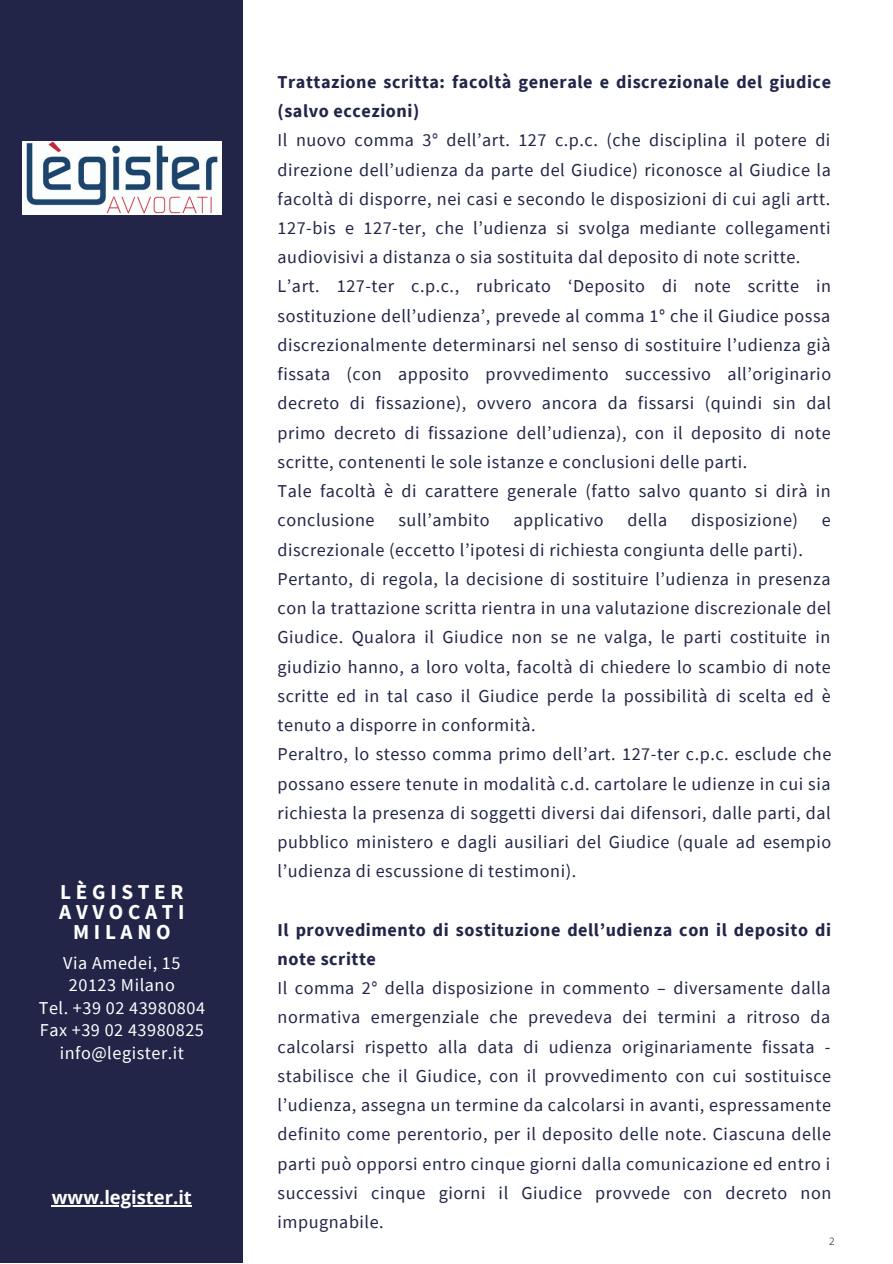
<style>
.page{position:relative;width:893px;height:1264px;background:#fff}
.page>*{position:absolute;margin:0;border:0;box-sizing:border-box;transform-origin:0 0}
.t1{font:700 21.15px/20.2px "Source Sans Pro";letter-spacing:.22em;color:#fff;text-align:center}
.t2{font:700 18.3px "Open Sans";color:#fff}
.t3{font:18.15px/29.2px "Source Sans Pro";letter-spacing:.03em;color:#222548}
.t4{font:700 18.15px/29.2px "Source Sans Pro";letter-spacing:.03em;color:#222548}
.t5{font:18.15px/22.5px "Source Sans Pro";letter-spacing:.03em;color:#fff;text-align:center}
.t6{font:300 10.05px "Open Sans";color:#000}
</style>
<div class="page">
<div style="left:0;top:0;width:892px;height:1262px;background:#222548"></div>
<div style="left:244px;top:0;width:648px;height:1262px;background:#fff"></div>
<hr style="left:52px;top:1204px;width:140px;height:2px;background:#fff">
<img style="left:22px;top:141px;width:199px;height:73px">
<p class="t1" style="left:59px;top:881px;width:127px">LÈGISTER<br>AVVOCATI<br>MILANO</p>
<p class="t5" style="left:39px;top:950px;width:168px">Via Amedei, 15<br>20123 Milano<br>Tel. +39 02 43980804<br>Fax +39 02 43980825 info@legister.it</p>
<p class="t2" style="left:52px;top:1184px;width:141px">www.legister.it</p>
<p class="t4" style="left:277px;top:67px;width:555px">Trattazione scritta: facoltà generale e discrezionale del giudice (salvo eccezioni)</p>
<p class="t3" style="left:277px;top:125px;width:555px">Il nuovo comma 3° dell’art. 127 c.p.c. (che disciplina il potere di direzione dell’udienza da parte del Giudice) riconosce al Giudice la facoltà di disporre, nei casi e secondo le disposizioni di cui agli artt.<br>127-bis e 127-ter, che l’udienza si svolga mediante collegamenti audiovisivi a distanza o sia sostituita dal deposito di note scritte.<br>L’art. 127-ter c.p.c., rubricato ‘Deposito di note scritte in sostituzione dell’udienza’, prevede al comma 1° che il Giudice possa discrezionalmente determinarsi nel senso di sostituire l’udienza già fissata (con apposito provvedimento successivo all’originario decreto di fissazione), ovvero ancora da fissarsi (quindi sin dal primo decreto di fissazione dell’udienza), con il deposito di note scritte, contenenti le sole istanze e conclusioni delle parti.<br>Tale facoltà è di carattere generale (fatto salvo quanto si dirà in conclusione</p>
<p class="t3" style="left:398px;top:505px;width:93px">sull’ambito</p>
<p class="t3" style="left:513px;top:505px;width:92px">applicativo</p>
<p class="t3" style="left:627px;top:505px;width:41px">della</p>
<p class="t3" style="left:691px;top:505px;width:108px">disposizione)</p>
<p class="t3" style="left:821px;top:505px;width:10px">e</p>
<p class="t3" style="left:277px;top:534px;width:555px">discrezionale (eccetto l’ipotesi di richiesta congiunta delle parti).<br>Pertanto, di regola, la decisione di sostituire l’udienza in presenza con la trattazione scritta rientra in una valutazione discrezionale del Giudice. Qualora il Giudice non se ne valga, le parti costituite in giudizio hanno, a loro volta, facoltà di chiedere lo scambio di note scritte ed in tal caso il Giudice perde la possibilità di scelta ed è tenuto a disporre in conformità.<br>Peraltro, lo stesso comma primo dell’art. 127-ter c.p.c. esclude che possano essere tenute in modalità c.d. cartolare le udienze in cui sia richiesta la presenza di soggetti diversi dai difensori, dalle parti, dal pubblico ministero e dagli ausiliari del Giudice (quale ad esempio l’udienza di escussione di testimoni).</p>
<p class="t4" style="left:277px;top:914px;width:555px">Il provvedimento di sostituzione dell’udienza con il deposito di note scritte</p>
<p class="t3" style="left:277px;top:973px;width:555px;text-align:justify">Il comma 2° della disposizione in commento – diversamente dalla normativa emergenziale che prevedeva dei termini a ritroso da calcolarsi rispetto alla data di udienza originariamente fissata - stabilisce che il Giudice, con il provvedimento con cui sostituisce l’udienza, assegna un termine da calcolarsi in avanti, espressamente definito come perentorio, per il deposito delle note. Ciascuna delle parti può opporsi entro cinque giorni dalla comunicazione ed entro i successivi cinque giorni il Giudice provvede con decreto non impugnabile.</p>
<p class="t6" style="left:829px;top:1234px;width:7px">2</p>
</div>
